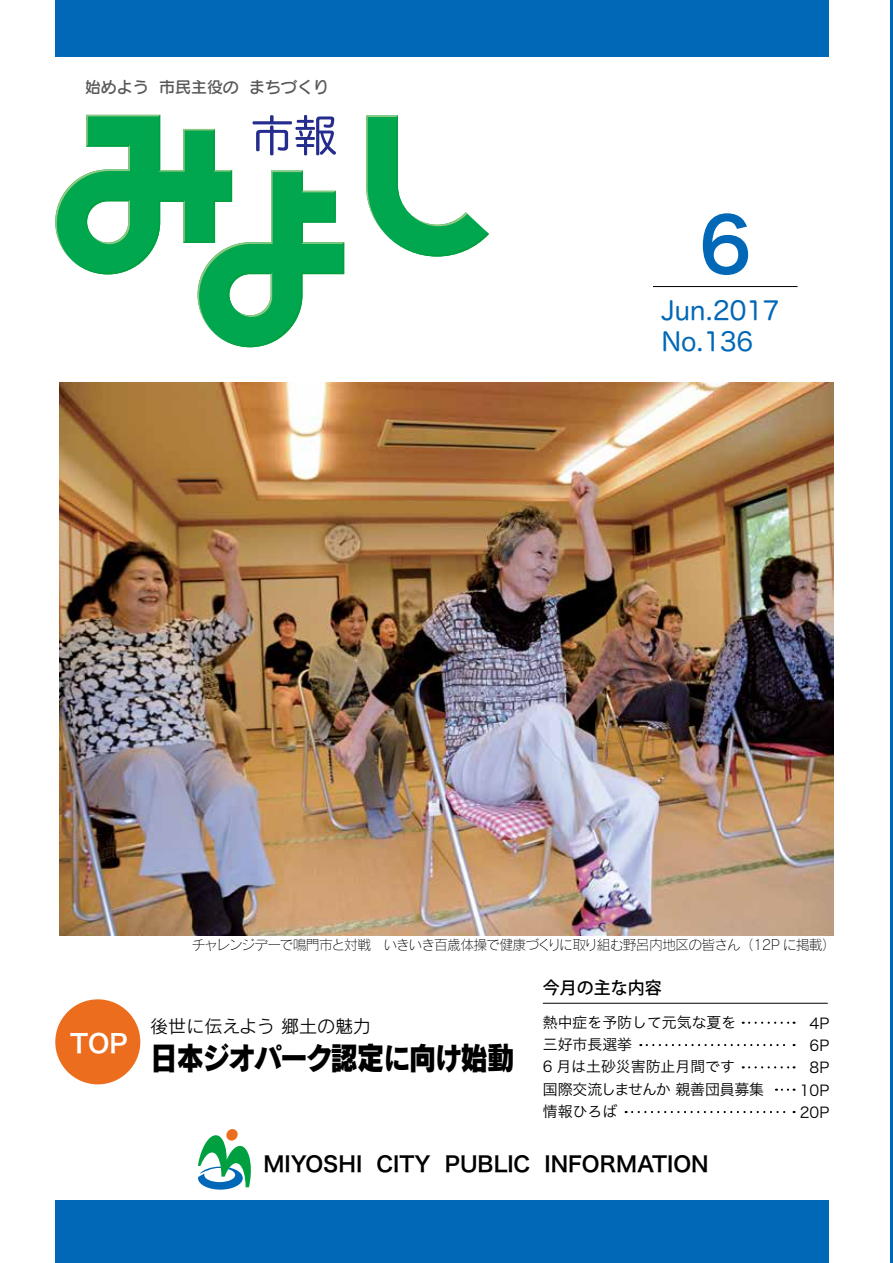
<style>
.page{position:relative;width:893px;height:1263px;background:#fff}
.page>*{position:absolute;margin:0;border:0;box-sizing:border-box;transform-origin:0 0}
.t1{font:74.4px "Hira Kaku Pro W6";color:#0068b7}
.t2{font:31.95px "Rodin Pro EB";letter-spacing:-.07em;color:#000;scale:.87 1}
.t3{font:25.5px/30.8px "Hira Maru Pro W4";color:#0068b7}
.t4{font:25.5px "Hira Kaku Pro W6";color:#fff}
.t5{font:21.3px "Hira Kaku Pro W6";color:#000}
.t6{font:18px "Rodin Pro M";color:#000}
.t7{font:500 16.95px "Koz Go Pro";color:#000}
.t8{font:15.9px "Seurat Pro DB";color:#595757}
.t9{font:14.85px/22.4px "Hira Kaku Pro W3";color:#000}
.t10{font:13.8px "Rodin Pro L";letter-spacing:-.06em;color:#000}
</style>
<div class="page">
<hr style="left:891px;top:0;width:2px;height:1263px;background:#0068b7">
<svg style="left:366px;top:115px;width:123px;height:142px"></svg>
<svg style="left:55px;top:115px;width:289px;height:232px"></svg>
<div style="left:55px;top:0;width:774px;height:56px;background:#0068b7"></div>
<div style="left:55px;top:1200px;width:774px;height:63px;background:#0068b7"></div>
<svg style="left:226px;top:1129px;width:12px;height:12px"></svg>
<svg style="left:198px;top:1131px;width:53px;height:58px"></svg>
<hr style="left:653px;top:286px;width:145px;height:1px;background:#000">
<div style="left:55px;top:999px;width:85px;height:85px;background:#ed6d1f;border-radius:50%"></div>
<hr style="left:543px;top:1003px;width:285px;height:1px;background:#000">
<svg style="left:743px;top:1022px;width:52px;height:2px"></svg>
<svg style="left:743px;top:1066px;width:52px;height:2px"></svg>
<svg style="left:776px;top:1089px;width:19px;height:2px"></svg>
<svg style="left:626px;top:1111px;width:169px;height:2px"></svg>
<svg style="left:647px;top:1044px;width:148px;height:2px"></svg>
<img style="left:60px;top:383px;width:773px;height:552px">
<p class="t8" style="left:85px;top:77px;width:65px">始めよう</p>
<p class="t8" style="left:159px;top:77px;width:81px">市民主役の</p>
<p class="t8" style="left:249px;top:77px;width:81px">まちづくり</p>
<h1 class="t1" style="left:699px;top:177px;width:54px">6</h1>
<h3 class="t3" style="left:661px;top:294px;width:120px">Jun.2017<br>No.136</h3>
<p class="t10" style="left:192px;top:936px;width:646px">チャレンジデーで鳴門市と対戦　いきいき百歳体操で健康づくりに取り組む野呂内地区の皆さん（12P に掲載(</p>
<p class="t7" style="left:543px;top:977px;width:121px">今月の主な内容</p>
<h3 class="t4" style="left:70px;top:1020px;width:59px">TOP</h3>
<p class="t6" style="left:150px;top:1015px;width:223px">後世に伝えよう郷土の魅力</p>
<h2 class="t2" style="left:150px;top:1036px;width:420px">日本ジオパーク認定に向け始動</h2>
<p class="t9" style="left:543px;top:1010px;width:223px">熱中症を予防して元気な夏を<br>三好市長選挙<br>6 月は土砂災害防止月間です<br>国際交流しませんか親善団員募集情報ひろば</p>
<h3 class="t5" style="left:264px;top:1145px;width:100px">MIYOSHI</h3>
<h3 class="t5" style="left:376px;top:1145px;width:56px">CITY</h3>
<h3 class="t5" style="left:445px;top:1145px;width:87px">PUBLIC</h3>
<h3 class="t5" style="left:545px;top:1145px;width:166px">INFORMATION</h3>
<p class="t9" style="left:800px;top:1011px;width:31px;text-align:right">4P<br>6P<br>8P<br>10P<br>20P</p>
</div>
